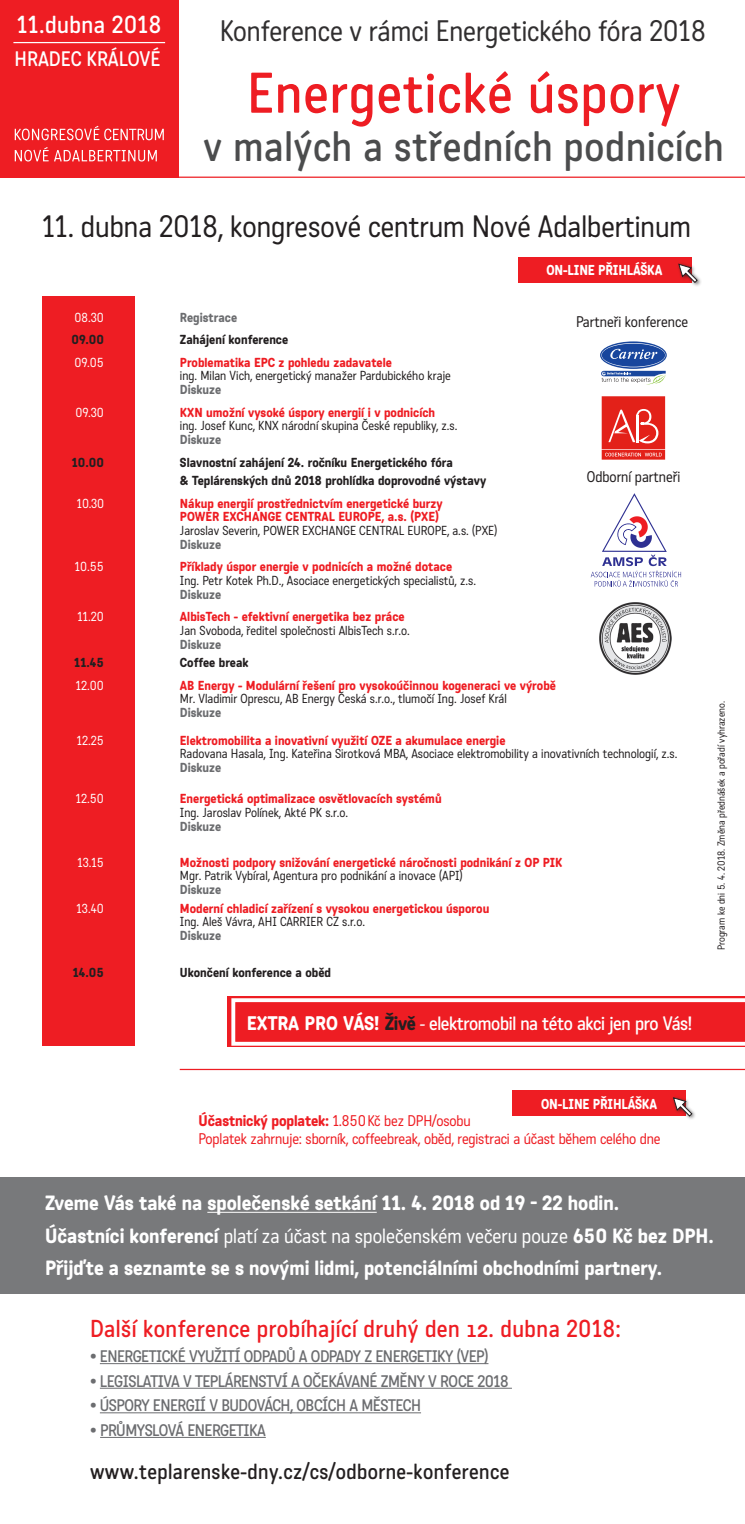
<style>
.page{position:relative;width:745px;height:1524px;background:#fff}
.page>*{position:absolute;margin:0;border:0;box-sizing:border-box;transform-origin:0 0}
.t1{font:500 55.5px "Katarine Std";letter-spacing:.02em;color:#ee1d23}
.t2{font:500 41.25px "Katarine Std";letter-spacing:.02em;color:#4b4c4d}
.t3{font:30px "Katarine Std";color:#231f20}
.t4{font:28.75px "Katarine Std";color:#312f30}
.t5{font:500 23.88px "Katarine Std";letter-spacing:.02em;color:#fff}
.t6{font:500 23.75px "Katarine Std";letter-spacing:.02em;color:#ee1d23}
.t7{font:500 21.25px "Katarine Std";letter-spacing:.02em;color:#231f20}
.t8{font:500 20.38px "Katarine Std";color:#fff}
.t9{font:500 20px "Katarine Std";color:#fff}
.t10{font:20px "Katarine Std";color:#fff}
.normální{font:500 18.75px "Katarine Std";letter-spacing:-.02em;color:#fff}
.normální-2{font:500 16.25px "Katarine Std";letter-spacing:-.03em;color:#6c6d70}
.normální-3{font:15px/18.8px "Katarine Std";letter-spacing:-.01em;color:#ee1d23}
.t11{font:15px "Katarine Std";color:#231f20}
.normální-4{font:500 14px "Katarine Std";letter-spacing:-.01em;color:#fff;scale:.95 1}
.normální-5{font:12.62px/13.8px "Katarine Std";color:#231f20}
.normální-6{font:500 12.62px/13.8px "Katarine Std";color:#ee1d23}
.normální-7{font:500 12.62px "Katarine Std";color:#231f20}
.normální-8{font:12.62px "Katarine Std";color:#fff}
.normální-9{font:500 12.62px "Katarine Std";color:#6c6d70}
.normální-10{font:10px "Katarine Std";color:#231f20}
.s1{font-weight:500;color:#ee1d23}
.s2{font-weight:500;color:#6c6d70}
.s3{font-weight:400;color:#231f20}
.s4{color:#6c6d70}
.s5{font-size:19.12px}
.s6{color:#231f20}
.s7{font-weight:400;font-style:italic}
.s8{font-weight:500}
</style>
<div class="page">
<div style="left:0;top:1177px;width:744px;height:116px;background:#78797b"></div>
<div style="left:0;top:0;width:178px;height:178px;background:#ee1d23"></div>
<hr style="left:176px;top:177px;width:568px;height:1px;background:#ee1d23">
<hr style="left:207px;top:1212px;width:169px;height:1px;background:#fff">
<hr style="left:180px;top:1069px;width:564px;height:1px;background:#ee1d23">
<hr style="left:13px;top:42px;width:152px;height:1px;background:#fff">
<svg style="left:15px;top:126px;width:149px;height:14px"></svg>
<svg style="left:15px;top:147px;width:142px;height:15px"></svg>
<div style="left:43px;top:296px;width:92px;height:749px;background:#ee1d23"></div>
<div style="left:228px;top:996px;width:516px;height:51px;background:linear-gradient(to bottom,#ee1d23,#ee1d23)"></div>
<svg style="left:231px;top:998px;width:513px;height:47px;background:#f04045"></svg>
<hr style="left:100px;top:1363px;width:388px;height:1px;background:#6c6d70">
<hr style="left:100px;top:1388px;width:411px;height:1px;background:#6c6d70">
<hr style="left:100px;top:1412px;width:321px;height:1px;background:#6c6d70">
<hr style="left:100px;top:1437px;width:166px;height:1px;background:#6c6d70">
<svg style="left:590px;top:493px;width:90px;height:93px"></svg>
<img style="left:599px;top:602px;width:72px;height:72px">
<svg style="left:601px;top:396px;width:63px;height:64px;background:#e7433d"></svg>
<div style="left:512px;top:1090px;width:173px;height:26px;background:#ee1d23"></div>
<div style="left:670px;top:1095px;width:26px;height:26px;background:#231f20;opacity:.75"></div>
<svg style="left:672px;top:1097px;width:20px;height:20px"></svg>
<div style="left:517px;top:257px;width:173px;height:25px;background:#ee1d23"></div>
<div style="left:675px;top:261px;width:26px;height:27px;background:#231f20;opacity:.75"></div>
<svg style="left:677px;top:263px;width:20px;height:20px"></svg>
<svg style="left:601px;top:371px;width:64px;height:13px"></svg>
<svg style="left:599px;top:341px;width:67px;height:28px"></svg>
<svg style="left:601px;top:343px;width:64px;height:24px"></svg>
<div style="left:601px;top:344px;width:63px;height:23px;background:#18469d;border-radius:50%"></div>
<svg style="left:610px;top:349px;width:47px;height:10px"></svg>
<p class="t5" style="left:17px;top:9px;width:146px">11.dubna 2018</p>
<p class="t8" style="left:15px;top:46px;width:147px">HRADEC KRÁLOVÉ</p>
<p class="t4" style="left:220px;top:13px;width:487px">Konference v rámci Energetického fóra 2018</p>
<p class="t1" style="left:247px;top:56px;width:434px">Energetické úspory</p>
<p class="t2" style="left:203px;top:119px;width:521px">v malých a středních podnicích</p>
<p class="t3" style="left:42px;top:207px;width:649px">11. dubna 2018, kongresové centrum Nové Adalbertinum</p>
<p class="normální-4" style="left:546px;top:260px;width:123px">ON-LINE PŘIHLÁŠKA</p>
<p class="normální-8" style="left:74px;top:309px;width:31px">08.30</p>
<p class="normální-9" style="left:180px;top:309px;width:59px">Registrace</p>
<p class="normální-7" style="left:72px;top:331px;width:34px">09.00</p>
<p class="normální-7" style="left:180px;top:331px;width:110px">Zahájení konference</p>
<p class="normální-8" style="left:75px;top:354px;width:31px">09.05</p>
<p class="normální-5" style="left:180px;top:355px;width:272px"><span class="s1">Problematika EPC z pohledu zadavatele<br></span>ing. Milan Vich, energetický manažer Pardubického kraje<br><span class="s2">Diskuze</span></p>
<p class="normální-8" style="left:75px;top:404px;width:30px">09.30</p>
<p class="normální-5" style="left:180px;top:405px;width:279px"><span class="s1">KXN umožní vysoké úspory energií i v podnicích<br></span>ing. Josef Kunc, KNX národní skupina České republiky, z.s.<br><span class="s2">Diskuze</span></p>
<p class="normální-7" style="left:72px;top:453px;width:34px">10.00</p>
<p class="normální-7" style="left:180px;top:453px;width:274px">Slavnostní zahájení 24. ročníku Energetického fóra</p>
<p class="normální-7" style="left:180px;top:472px;width:307px">&amp; Teplárenských dnů 2018 prohlídka doprovodné výstavy</p>
<p class="normální-8" style="left:77px;top:495px;width:29px">10.30</p>
<p class="normální-6" style="left:180px;top:496px;width:319px">Nákup energií prostřednictvím energetické burzy<br>POWER EXCHANGE CENTRAL EUROPE, a.s. (PXE)<br><span class="s3">Jaroslav Severin, POWER EXCHANGE CENTRAL EUROPE, a.s. (PXE)<br></span><span class="s4">Diskuze</span></p>
<p class="normální-8" style="left:75px;top:558px;width:31px">10.55</p>
<p class="normální-5" style="left:180px;top:560px;width:297px"><span class="s1">Příklady úspor energie v podnicích a možné dotace<br></span>Ing. Petr Kotek Ph.D., Asociace energetických specialistů, z.s.<br><span class="s2">Diskuze</span></p>
<p class="normální-8" style="left:77px;top:608px;width:28px">11.20</p>
<p class="normální-5" style="left:180px;top:609px;width:231px"><span class="s1">AlbisTech - efektivní energetika bez práce<br></span>Jan Svoboda, ředitel společnosti AlbisTech s.r.o.<br><span class="s2">Diskuze</span></p>
<p class="normální-7" style="left:74px;top:654px;width:31px">11.45</p>
<p class="normální-7" style="left:180px;top:654px;width:70px">Coffee break</p>
<p class="normální-8" style="left:76px;top:677px;width:30px">12.00</p>
<p class="normální-5" style="left:180px;top:678px;width:377px"><span class="s1">AB Energy - Modulární řešení pro vysokoúčinnou kogeneraci ve výrobě<br></span>Mr. Vladimir Oprescu, AB Energy Česká s.r.o., tlumočí Ing. Josef Král<br><span class="s2">Diskuze</span></p>
<p class="normální-8" style="left:77px;top:732px;width:29px">12.25</p>
<p class="normální-5" style="left:180px;top:733px;width:498px"><span class="s1">Elektromobilita a inovativní využití OZE a akumulace energie<br></span>Radovana Hasala, Ing. Kateřina Sirotková MBA, Asociace elektromobility a inovativních technologií, z.s.<br><span class="s2">Diskuze</span></p>
<p class="normální-8" style="left:76px;top:790px;width:30px">12.50</p>
<p class="normální-6" style="left:180px;top:791px;width:263px">Energetická optimalizace osvětlovacích systémů</p>
<p class="normální-5" style="left:180px;top:805px;width:170px">Ing. Jaroslav Polínek, Akté PK s.r.o.<br><span class="s2">Diskuze</span></p>
<p class="normální-8" style="left:77px;top:854px;width:28px">13.15</p>
<p class="normální-6" style="left:180px;top:854px;width:384px">Možnosti podpory snižování energetické náročnosti podnikání z OP PIK</p>
<p class="normální-5" style="left:180px;top:868px;width:284px">Mgr. Patrik Vybíral, Agentura pro podnikání a inovace (API)<br><span class="s2">Diskuze</span></p>
<p class="normální-8" style="left:76px;top:900px;width:29px">13.40</p>
<p class="normální-6" style="left:180px;top:901px;width:310px">Moderní chladicí zařízení s vysokou energetickou úsporou</p>
<p class="normální-5" style="left:180px;top:915px;width:186px">Ing. Aleš Vávra, AHI CARRIER CZ s.r.o.<br><span class="s2">Diskuze</span></p>
<p class="normální-7" style="left:73px;top:964px;width:33px">14.05</p>
<p class="normální-7" style="left:180px;top:964px;width:152px">Ukončení konference a oběd</p>
<p class="t11" style="left:575px;top:312px;width:114px">Partneři konference</p>
<p class="t11" style="left:586px;top:467px;width:95px">Odborní partneři</p>
<p class="normální" style="left:247px;top:1011px;width:446px"><span class="s5">EXTRA PRO VÁS!</span> <span class="s6">Živě</span> <span class="s7">-</span> elektromobil na této akci jen pro Vás!</p>
<p class="normální-4" style="left:541px;top:1094px;width:123px">ON-LINE PŘIHLÁŠKA</p>
<p class="normální-3" style="left:198px;top:1110px;width:463px"><span class="s8">Účastnický poplatek:</span> 1.850Kč bez DPH/osobu<br>Poplatek zahrnuje: sborník, coffeebreak, oběd, registraci a účast během celého dne</p>
<p class="normální-10" style="left:714px;top:950px;width:251px;rotate:-90deg">Program ke dni 5. 4. 2018. Změna přednášek a pořadí vyhrazeno.</p>
<p class="t9" style="left:45px;top:1189px;width:575px">Zveme Vás také na společenské setkání 11. 4. 2018 od 19 - 22 hodin.</p>
<p class="t10" style="left:45px;top:1223px;width:670px"><span class="s8">Účastníci konferencí</span> platí za účast na společenském večeru pouze <span class="s8">650 Kč bez DPH.</span></p>
<p class="t9" style="left:45px;top:1254px;width:618px">Přijďte a seznamte se s novými lidmi, potenciálními obchodními partnery.</p>
<p class="t6" style="left:90px;top:1313px;width:532px">Další konference probíhající druhý den 12. dubna 2018:</p>
<p class="normální-2" style="left:90px;top:1345px;width:399px">• ENERGETICKÉ VYUŽITÍ ODPADŮ A ODPADY Z ENERGETIKY (VEP)</p>
<p class="normální-2" style="left:90px;top:1370px;width:420px">• LEGISLATIVA V TEPLÁRENSTVÍ A OČEKÁVANÉ ZMĚNY V ROCE 2018</p>
<p class="normální-2" style="left:90px;top:1394px;width:332px">• ÚSPORY ENERGIÍ V BUDOVÁCH, OBCÍCH A MĚSTECH</p>
<p class="normální-2" style="left:90px;top:1419px;width:177px">• PRŮMYSLOVÁ ENERGETIKA</p>
<p class="t7" style="left:90px;top:1457px;width:420px">www.teplarenske-dny.cz/cs/odborne-konference</p>
</div>
